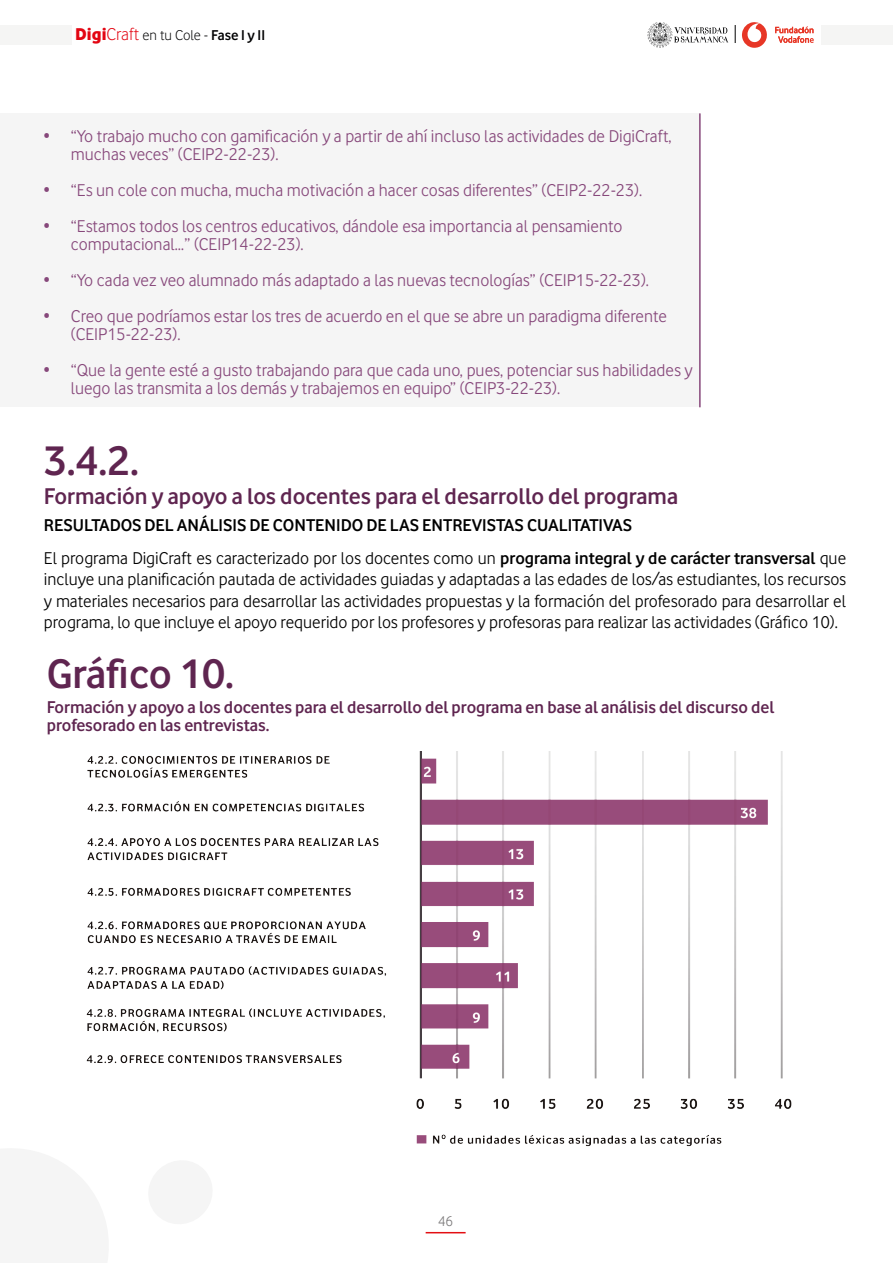
<style>
.page{position:relative;width:893px;height:1263px;background:#fff}
.page>*{position:absolute;margin:0;border:0;box-sizing:border-box;transform-origin:0 0}
.t1{font:600 43.5px "Vodafone App";color:#5f2550}
.t2{font:600 24px "Vodafone App";color:#5f2550}
.t3{font:18px/18px "Vodafone App";color:#87487b}
.t4{font:18px/21.6px "Vodafone App";color:#000;text-align:justify}
.t5{font:600 18px/32.7px "Vodafone App";color:#000}
.t6{font:600 18px/18px "Vodafone App";color:#5f2550}
.t7{font:300 15px "Vodafone App";color:#020203}
.t8{font:15px "Vodafone App";color:#7e7c7d}
.s1{font-weight:800;font-size:18px;color:#e30613}
.s2{font-size:18px;color:#e30613}
.s3{font-weight:600}
.s4{font-weight:400}
</style>
<div class="page">
<div style="left:0;top:25px;width:72px;height:20px;background:#f5f5f4"></div>
<div style="left:821px;top:25px;width:72px;height:20px;background:#f5f5f4"></div>
<svg style="left:742px;top:22px;width:25px;height:26px"></svg>
<svg style="left:775px;top:26px;width:39px;height:17px"></svg>
<svg style="left:647px;top:22px;width:81px;height:26px"></svg>
<svg style="left:735px;top:25px;width:1px;height:18px"></svg>
<hr style="left:426px;top:1232px;width:40px;height:1px;background:#e30f13">
<div style="left:0;top:114px;width:699px;height:293px;background:#f5f5f5"></div>
<hr style="left:699px;top:113px;width:2px;height:294px;background:#87487b">
<img style="left:86px;top:752px;width:706px;height:395px">
<svg style="left:86px;top:1137px;width:35px;height:10px"></svg>
<p class="t7" style="left:75px;top:26px;width:192px"><span class="s1">Digi</span><span class="s2">Craft</span> en tu Cole - <span class="s3">Fase I y II</span></p>
<p class="t3" style="left:71px;top:127px;width:602px;text-indent:-27px">• “Yo trabajo mucho con gamificación y a partir de ahí incluso las actividades de DigiCraft, muchas veces” (CEIP2-22-23).</p>
<p class="t3" style="left:44px;top:181px;width:600px">• “Es un cole con mucha, mucha motivación a hacer cosas diferentes” (CEIP2-22-23).</p>
<p class="t3" style="left:71px;top:217px;width:553px;text-indent:-27px">• “Estamos todos los centros educativos, dándole esa importancia al pensamiento computacional…” (CEIP14-22-23).</p>
<p class="t3" style="left:44px;top:271px;width:607px">• “Yo cada vez veo alumnado más adaptado a las nuevas tecnologías” (CEIP15-22-23).</p>
<p class="t3" style="left:71px;top:307px;width:598px;text-indent:-27px">• Creo que podríamos estar los tres de acuerdo en el que se abre un paradigma diferente (CEIP15-22-23).</p>
<p class="t3" style="left:71px;top:361px;width:623px;text-indent:-27px">• “Que la gente esté a gusto trabajando para que cada uno, pues, potenciar sus habilidades y luego las transmita a los demás y trabajemos en equipo” (CEIP3-22-23).</p>
<h1 class="t1" style="left:44px;top:434px;width:96px">3.4.2.</h1>
<p class="t5" style="left:44px;top:508px;width:804px">RESULTADOS DEL ANÁLISIS DE CONTENIDO DE LAS ENTREVISTAS CUALITATIVAS<br><span class="s4">El programa DigiCraft es caracterizado por los docentes como un</span> programa integral y de carácter transversal <span class="s4">que</span></p>
<p class="t4" style="left:44px;top:568px;width:804px">incluye una planificación pautada de actividades guiadas y adaptadas a las edades de los/as estudiantes, los recursos y materiales necesarios para desarrollar las actividades propuestas y la formación del profesorado para desarrollar el programa, lo que incluye el apoyo requerido por los profesores y profesoras para realizar las actividades (Gráfico 10).</p>
<h2 class="t2" style="left:44px;top:481px;width:636px">Formación y apoyo a los docentes para el desarrollo del programa</h2>
<h1 class="t1" style="left:47px;top:647px;width:189px">Gráfico 10.</h1>
<p class="t6" style="left:47px;top:698px;width:729px">Formación y apoyo a los docentes para el desarrollo del programa en base al análisis del discurso del profesorado en las entrevistas.</p>
<p class="t8" style="left:438px;top:1212px;width:17px">46</p>
</div>
